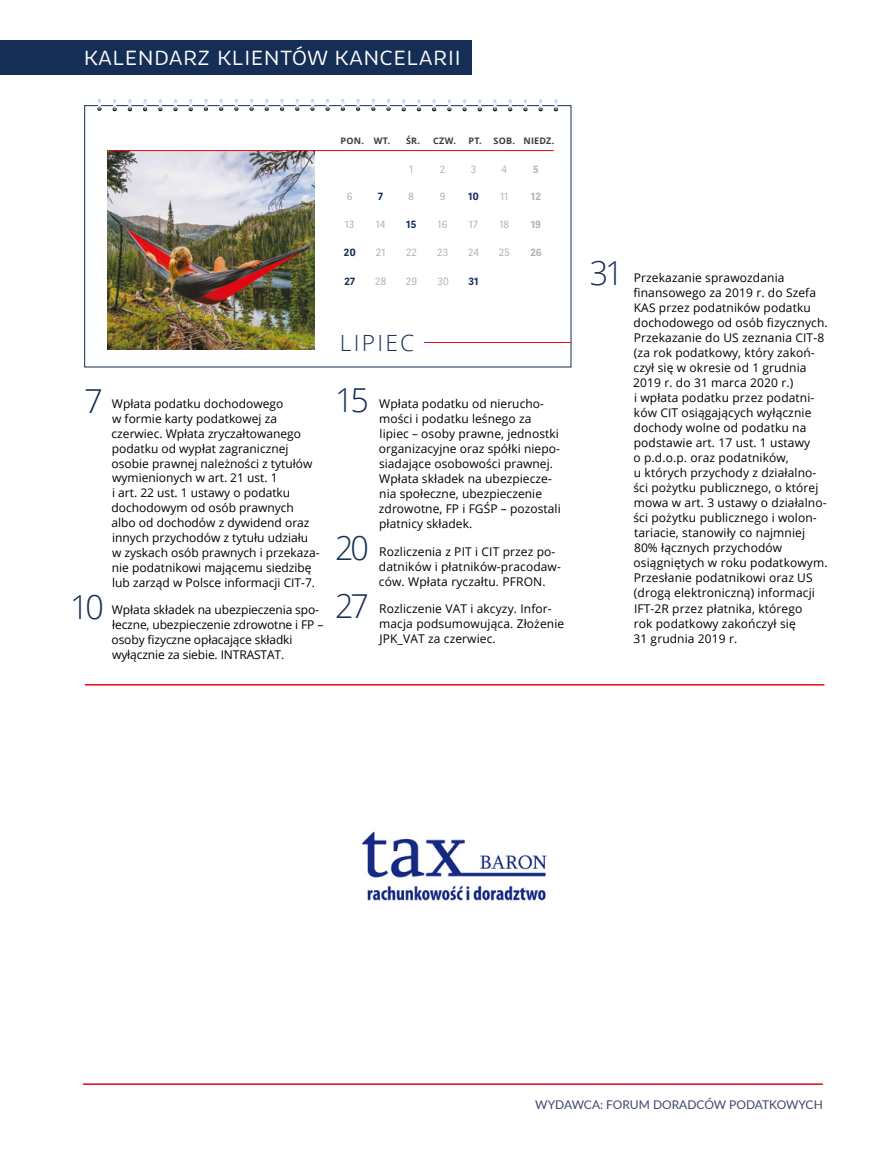
<style>
.page{position:relative;width:893px;height:1149px;background:#fff}
.page>*{position:absolute;margin:0;border:0;box-sizing:border-box;transform-origin:0 0}
.t1{font:300 33px/57.3px "Open Sans";letter-spacing:-.1em;color:#152e55}
.t2{font:300 22.35px "Open Sans";letter-spacing:.1em;color:#152e55}
.t3{font:21px "Brevia";letter-spacing:.01em;color:#fff}
.t4{font:12px/15px "Open Sans";letter-spacing:.01em;color:#000}
.t5{font:12px/15px "Open Sans";letter-spacing:-.01em;color:#000}
.t6{font:12px "Lato";color:#3c486e}
.t7{font:10.05px "Adelle Sans";letter-spacing:.015em;color:#b3b2b2}
.t8{font:700 10.05px "Adelle Sans";letter-spacing:.015em;color:#152e55}
.t9{font:700 10.05px "Adelle Sans";color:#b3b2b2}
.t10{font:700 9px "Open Sans";letter-spacing:.025em;color:#3c3c3b}
</style>
<div class="page">
<hr style="left:83px;top:1083px;width:740px;height:1px;background:#e20714">
<hr style="left:85px;top:684px;width:739px;height:1px;background:#e20714">
<div style="left:0;top:40px;width:471px;height:34px;background:#152e55"></div>
<div style="left:84px;top:105px;width:487px;height:262px;background:#fff;border:1px solid #152e55"></div>
<svg style="left:112px;top:99px;width:5px;height:12px"></svg>
<svg style="left:97px;top:99px;width:5px;height:12px"></svg>
<svg style="left:128px;top:99px;width:4px;height:12px"></svg>
<svg style="left:143px;top:99px;width:4px;height:12px"></svg>
<svg style="left:158px;top:99px;width:4px;height:12px"></svg>
<svg style="left:173px;top:99px;width:5px;height:12px"></svg>
<svg style="left:189px;top:99px;width:4px;height:12px"></svg>
<svg style="left:204px;top:99px;width:4px;height:12px"></svg>
<svg style="left:219px;top:99px;width:4px;height:12px"></svg>
<svg style="left:234px;top:99px;width:5px;height:12px"></svg>
<svg style="left:249px;top:99px;width:5px;height:12px"></svg>
<svg style="left:265px;top:99px;width:4px;height:12px"></svg>
<svg style="left:280px;top:99px;width:4px;height:12px"></svg>
<svg style="left:295px;top:99px;width:4px;height:12px"></svg>
<svg style="left:402px;top:99px;width:4px;height:12px"></svg>
<svg style="left:310px;top:99px;width:5px;height:12px"></svg>
<svg style="left:417px;top:99px;width:4px;height:12px"></svg>
<svg style="left:325px;top:99px;width:5px;height:12px"></svg>
<svg style="left:432px;top:99px;width:4px;height:12px"></svg>
<svg style="left:341px;top:99px;width:4px;height:12px"></svg>
<svg style="left:447px;top:99px;width:4px;height:12px"></svg>
<svg style="left:508px;top:99px;width:4px;height:12px"></svg>
<svg style="left:356px;top:99px;width:4px;height:12px"></svg>
<svg style="left:462px;top:99px;width:5px;height:12px"></svg>
<svg style="left:523px;top:99px;width:5px;height:12px"></svg>
<svg style="left:371px;top:99px;width:4px;height:12px"></svg>
<svg style="left:478px;top:99px;width:4px;height:12px"></svg>
<svg style="left:538px;top:99px;width:5px;height:12px"></svg>
<svg style="left:386px;top:99px;width:5px;height:12px"></svg>
<svg style="left:493px;top:99px;width:4px;height:12px"></svg>
<svg style="left:554px;top:99px;width:4px;height:12px"></svg>
<img style="left:108px;top:151px;width:207px;height:199px">
<hr style="left:108px;top:150px;width:446px;height:1px;background:#e20714">
<hr style="left:424px;top:342px;width:147px;height:1px;background:#e20714">
<img style="left:361px;top:831px;width:186px;height:70px">
<h3 class="t3" style="left:84px;top:45px;width:379px">KALENDARZ KLIENTÓW KANCELARII</h3>
<p class="t10" style="left:341px;top:134px;width:51px">PON. WT.</p>
<p class="t10" style="left:406px;top:134px;width:52px">ŚR. CZW.</p>
<p class="t10" style="left:468px;top:134px;width:88px">PT. SOB. NIEDZ.</p>
<p class="t7" style="left:347px;top:189px;width:7px">6</p>
<p class="t7" style="left:345px;top:217px;width:11px">13</p>
<p class="t8" style="left:344px;top:245px;width:13px">20</p>
<p class="t8" style="left:344px;top:274px;width:12px">27</p>
<p class="t8" style="left:378px;top:189px;width:7px">7</p>
<p class="t7" style="left:376px;top:217px;width:11px">14</p>
<p class="t7" style="left:376px;top:245px;width:11px">21</p>
<p class="t7" style="left:375px;top:274px;width:12px">28</p>
<p class="t7" style="left:409px;top:162px;width:6px">1</p>
<p class="t7" style="left:440px;top:162px;width:7px">2</p>
<p class="t7" style="left:471px;top:162px;width:7px">3</p>
<p class="t7" style="left:409px;top:189px;width:7px">8</p>
<p class="t8" style="left:406px;top:217px;width:12px">15</p>
<p class="t7" style="left:406px;top:245px;width:12px">22</p>
<p class="t7" style="left:406px;top:274px;width:13px">29</p>
<p class="t7" style="left:440px;top:189px;width:7px">9</p>
<p class="t7" style="left:438px;top:217px;width:11px">16</p>
<p class="t7" style="left:437px;top:245px;width:12px">23</p>
<p class="t7" style="left:438px;top:274px;width:13px">30</p>
<p class="t8" style="left:468px;top:189px;width:12px">10</p>
<p class="t7" style="left:469px;top:217px;width:11px">17</p>
<p class="t7" style="left:468px;top:245px;width:12px">24</p>
<p class="t8" style="left:468px;top:274px;width:12px">31</p>
<p class="t7" style="left:501px;top:162px;width:7px">4</p>
<p class="t9" style="left:533px;top:161px;width:7px">5</p>
<p class="t7" style="left:500px;top:189px;width:10px">11</p>
<p class="t7" style="left:499px;top:217px;width:11px">18</p>
<p class="t7" style="left:499px;top:245px;width:12px">25</p>
<p class="t9" style="left:531px;top:188px;width:11px">12</p>
<p class="t9" style="left:531px;top:217px;width:12px">19</p>
<p class="t9" style="left:530px;top:245px;width:13px">26</p>
<h2 class="t2" style="left:340px;top:327px;width:76px">LIPIEC</h2>
<h1 class="t1" style="left:84px;top:371px;width:20px">7</h1>
<h1 class="t1" style="left:70px;top:577px;width:35px">10</h1>
<p class="t4" style="left:112px;top:396px;width:210px">Wpłata podatku dochodowego<br>w formie karty podatkowej za czerwiec. Wpłata zryczałtowanego podatku od wypłat zagranicznej osobie prawnej należności z tytułów wymienionych w art. 21 ust. 1<br>i art. 22 ust. 1 ustawy o podatku dochodowym od osób prawnych albo od dochodów z dywidend oraz innych przychodów z tytułu udziału w zyskach osób prawnych i przekaza&shy;nie podatnikowi mającemu siedzibę lub zarząd w Polsce informacji CIT-7.</p>
<p class="t5" style="left:112px;top:601px;width:213px">Wpłata składek na ubezpieczenia spo&shy;łeczne, ubezpieczenie zdrowotne i FP – osoby fizyczne opłacające składki wyłącznie za siebie. INTRASTAT.</p>
<h1 class="t1" style="left:335px;top:370px;width:35px">15</h1>
<h1 class="t1" style="left:335px;top:518px;width:35px">20<br>27</h1>
<p class="t4" style="left:379px;top:396px;width:183px">Wpłata podatku od nierucho&shy;mości i podatku leśnego za lipiec – osoby prawne, jednostki organizacyjne oraz spółki niepo&shy;siadające osobowości prawnej.<br>Wpłata składek na ubezpiecze&shy;nia społeczne, ubezpieczenie zdrowotne, FP i FGŚP – pozostali płatnicy składek.</p>
<p class="t4" style="left:379px;top:543px;width:183px">Rozliczenia z PIT i CIT przez po&shy;datników i płatników-pracodaw&shy;ców. Wpłata ryczałtu. PFRON.</p>
<p class="t4" style="left:379px;top:600px;width:187px">Rozliczenie VAT i akcyzy. Infor&shy;macja podsumowująca. Złożenie<br>JPK_VAT za czerwiec.</p>
<h1 class="t1" style="left:590px;top:244px;width:35px">31</h1>
<p class="t4" style="left:633px;top:270px;width:196px">Przekazanie sprawozdania finansowego za 2019 r. do Szefa<br>KAS przez podatników podatku dochodowego od osób fizycznych.<br>Przekazanie do US zeznania CIT-8 (za rok podatkowy, który zakoń&shy;czył się w okresie od 1 grudnia<br>2019 r. do 31 marca 2020 r.)<br>i wpłata podatku przez podatni&shy;ków CIT osiągających wyłącznie dochody wolne od podatku na podstawie art. 17 ust. 1 ustawy<br>o p.d.o.p. oraz podatników,<br>u których przychody z działalno&shy;ści pożytku publicznego, o której mowa w art. 3 ustawy o działalno&shy;ści pożytku publicznego i wolon&shy;tariacie, stanowiły co najmniej<br>80% łącznych przychodów osiągniętych w roku podatkowym.<br>Przesłanie podatnikowi oraz US (drogą elektroniczną) informacji<br>IFT-2R przez płatnika, którego<br>rok podatkowy zakończył się<br>31 grudnia 2019 r.</p>
<p class="t6" style="left:535px;top:1095px;width:289px">WYDAWCA: FORUM DORADCÓW PODATKOWYCH</p>
</div>
